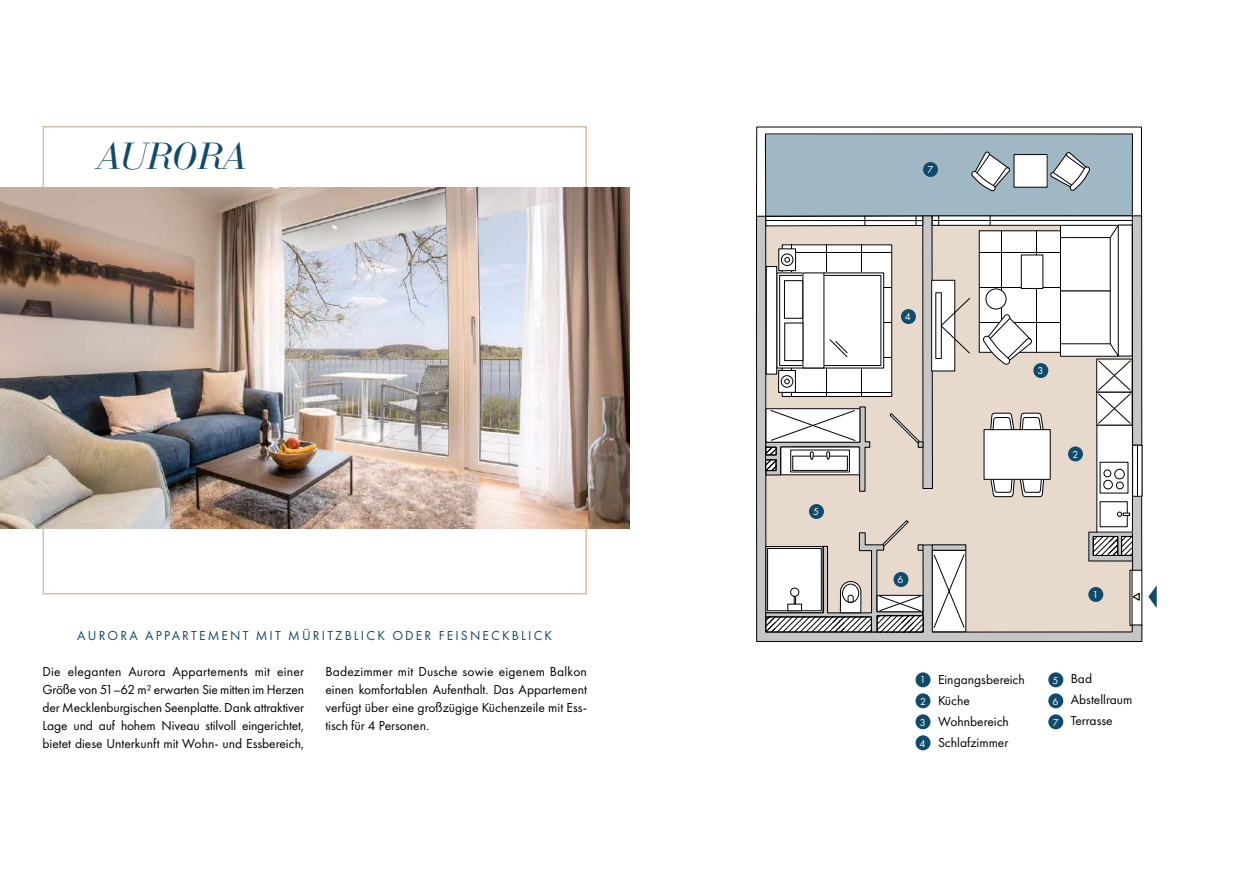
<style>
.page{position:relative;width:1259px;height:893px;background:#fff}
.page>*{position:absolute;margin:0;border:0;box-sizing:border-box;transform-origin:0 0}
.t1{font:italic 37.5px "LTC Bodoni 175";color:#114b6c}
.t2{font:13.5px/18px "Futura PT";color:#000;text-align:justify}
.t3{font:13.5px "Futura PT";letter-spacing:.16em;color:#114b6c}
.t4{font:10.5px "Futura PT";color:#fff}
</style>
<div class="page">
<svg style="left:756px;top:127px;width:385px;height:88px"></svg>
<svg style="left:756px;top:215px;width:386px;height:427px;background:#d8cec4"></svg>
<div style="left:1132px;top:216px;width:9px;height:229px;background:#c6c6c6"></div>
<div style="left:1132px;top:215px;width:10px;height:231px;border:1px solid #000"></div>
<div style="left:1132px;top:496px;width:9px;height:74px;background:#c6c6c6"></div>
<div style="left:1132px;top:496px;width:10px;height:75px;border:1px solid #000"></div>
<svg style="left:1088px;top:531px;width:45px;height:31px"></svg>
<div style="left:1132px;top:445px;width:10px;height:51px;background:#fff"></div>
<div style="left:1132px;top:445px;width:10px;height:52px;border:1px solid #000"></div>
<hr style="left:1137px;top:445px;width:1px;height:51px;background:#000">
<svg style="left:1132px;top:592px;width:7px;height:9px"></svg>
<hr style="left:1141px;top:570px;width:1px;height:55px;background:#000">
<svg style="left:1098px;top:497px;width:32px;height:33px"></svg>
<div style="left:1100px;top:502px;width:27px;height:25px;background:#fff"></div>
<svg style="left:1117px;top:512px;width:13px;height:5px"></svg>
<svg style="left:765px;top:520px;width:201px;height:113px"></svg>
<svg style="left:765px;top:134px;width:367px;height:363px"></svg>
<div style="left:1118px;top:225px;width:14px;height:131px;background:#fff"></div>
<div style="left:1118px;top:225px;width:14px;height:131px;border:1px solid #000"></div>
<svg style="left:767px;top:619px;width:103px;height:11px"></svg>
<div style="left:765px;top:617px;width:107px;height:15px;border:1px solid #000"></div>
<svg style="left:878px;top:617px;width:43px;height:13px"></svg>
<div style="left:876px;top:615px;width:47px;height:17px;border:1px solid #000"></div>
<svg style="left:1095px;top:538px;width:21px;height:16px"></svg>
<div style="left:1093px;top:536px;width:25px;height:20px;border:1px solid #000"></div>
<svg style="left:1123px;top:538px;width:7px;height:16px"></svg>
<div style="left:1121px;top:536px;width:11px;height:20px;border:1px solid #000"></div>
<svg style="left:767px;top:449px;width:7px;height:4px"></svg>
<div style="left:765px;top:447px;width:11px;height:8px;border:1px solid #000"></div>
<svg style="left:767px;top:461px;width:7px;height:8px"></svg>
<div style="left:765px;top:459px;width:11px;height:12px;border:1px solid #000"></div>
<img style="left:0;top:188px;width:629px;height:340px">
<div style="left:915px;top:672px;width:15px;height:15px;background:#114b6c;border-radius:50%"></div>
<div style="left:1088px;top:587px;width:15px;height:15px;background:#114b6c;border-radius:50%"></div>
<div style="left:915px;top:693px;width:15px;height:15px;background:#114b6c;border-radius:50%"></div>
<div style="left:1068px;top:446px;width:15px;height:15px;background:#114b6c;border-radius:50%"></div>
<div style="left:915px;top:714px;width:15px;height:15px;background:#114b6c;border-radius:50%"></div>
<div style="left:1033px;top:363px;width:15px;height:15px;background:#114b6c;border-radius:50%"></div>
<div style="left:915px;top:735px;width:15px;height:15px;background:#114b6c;border-radius:50%"></div>
<div style="left:901px;top:309px;width:15px;height:15px;background:#114b6c;border-radius:50%"></div>
<div style="left:809px;top:504px;width:15px;height:15px;background:#114b6c;border-radius:50%"></div>
<div style="left:893px;top:572px;width:15px;height:15px;background:#114b6c;border-radius:50%"></div>
<div style="left:1048px;top:693px;width:15px;height:15px;background:#114b6c;border-radius:50%"></div>
<div style="left:1048px;top:672px;width:15px;height:15px;background:#114b6c;border-radius:50%"></div>
<div style="left:1048px;top:714px;width:15px;height:15px;background:#114b6c;border-radius:50%"></div>
<div style="left:923px;top:162px;width:15px;height:15px;background:#114b6c;border-radius:50%"></div>
<svg style="left:1148px;top:586px;width:8px;height:21px"></svg>
<h1 class="t1" style="left:98px;top:135px;width:151px">AURORA</h1>
<p class="t3" style="left:77px;top:628px;width:476px">AURORA APPARTEMENT MIT MÜRITZBLICK ODER FEISNECKBLICK</p>
<p class="t2" style="left:43px;top:663px;width:263px">Die eleganten Aurora Appartements mit einer Größe von 51–62 m² erwarten Sie mitten im Herzen der Mecklenburgischen Seenplatte. Dank attraktiver Lage und auf hohem Niveau stilvoll eingerichtet, bietet diese Unterkunft mit Wohn- und Essbereich,</p>
<p class="t2" style="left:325px;top:663px;width:263px">Badezimmer mit Dusche sowie eigenem Balkon einen komfortablen Aufenthalt. Das Appartement verfügt über eine großzügige Küchenzeile mit Ess&shy;tisch für 4 Personen.</p>
<p class="t4" style="left:813px;top:506px;width:7px">5</p>
<p class="t4" style="left:927px;top:164px;width:7px">7</p>
<p class="t4" style="left:905px;top:311px;width:7px">4</p>
<p class="t4" style="left:1037px;top:365px;width:7px">3</p>
<p class="t4" style="left:1072px;top:448px;width:7px">2</p>
<p class="t4" style="left:897px;top:574px;width:7px">6</p>
<p class="t4" style="left:1092px;top:588px;width:7px">1</p>
<p class="t4" style="left:919px;top:674px;width:7px">1</p>
<p class="t4" style="left:920px;top:695px;width:7px">2</p>
<p class="t4" style="left:919px;top:716px;width:7px">3</p>
<p class="t4" style="left:919px;top:737px;width:7px">4</p>
<p class="t2" style="left:938px;top:669px;width:88px;line-height:21px;text-align:left">Eingangsbereich<br>Küche<br>Wohnbereich<br>Schlafzimmer</p>
<p class="t4" style="left:1052px;top:674px;width:7px">5</p>
<p class="t4" style="left:1053px;top:716px;width:7px">7</p>
<p class="t4" style="left:1052px;top:695px;width:7px">6</p>
<p class="t2" style="left:1070px;top:668px;width:63px;line-height:21px;text-align:left">Bad<br>Abstellraum<br>Terrasse</p>
</div>
